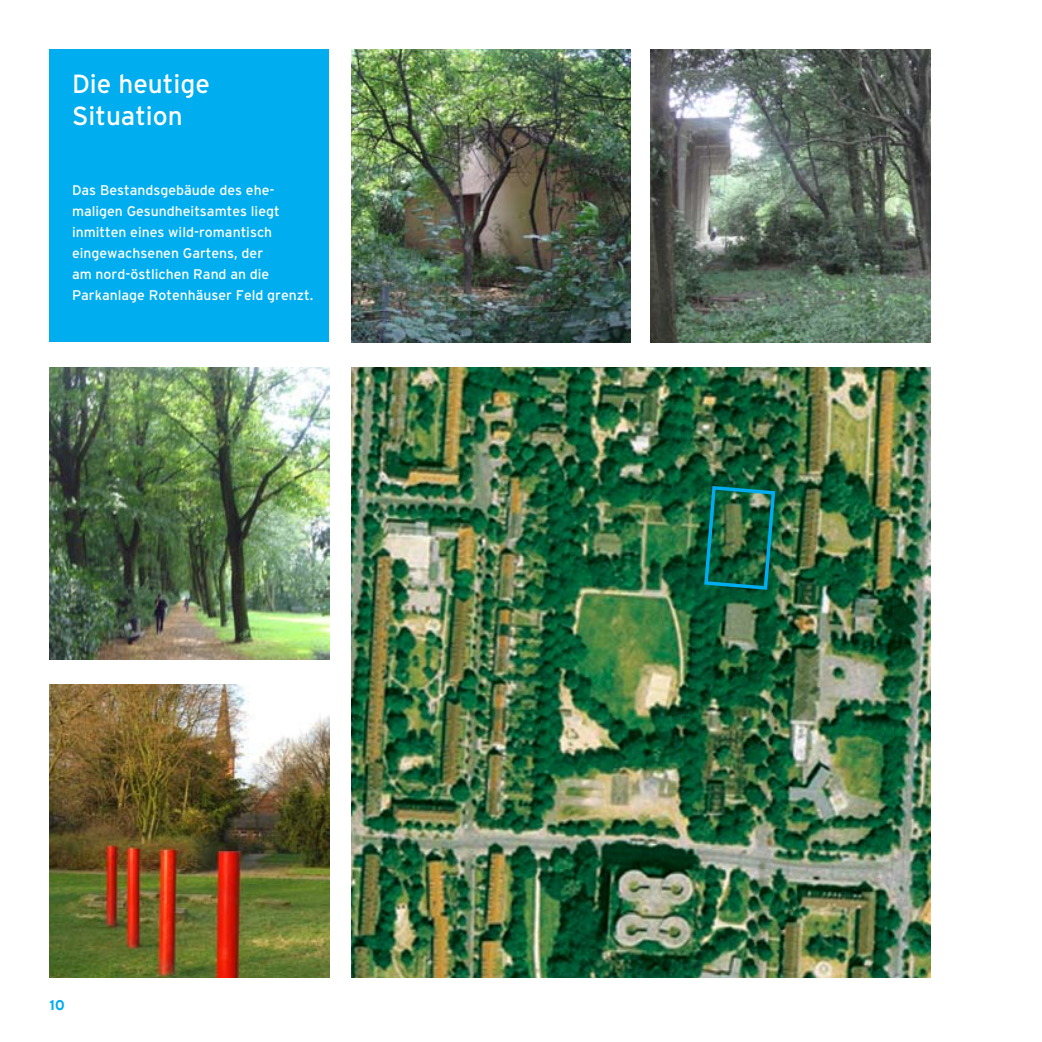
<style>
.page{position:relative;width:1042px;height:1042px;background:#fff}
.page>*{position:absolute;margin:0;border:0;box-sizing:border-box;transform-origin:0 0}
.t1{font:26.25px/31.5px "Interstate";color:#fff}
.t2{font:14px/21px "Interstate";color:#fff}
.t3{font:700 14px "Interstate";color:#00adef}
</style>
<div class="page">
<img style="left:351px;top:367px;width:579px;height:610px">
<img style="left:351px;top:50px;width:280px;height:292px">
<img style="left:50px;top:367px;width:279px;height:293px">
<img style="left:50px;top:685px;width:279px;height:292px">
<img style="left:651px;top:50px;width:279px;height:292px">
<div style="left:50px;top:50px;width:279px;height:292px;background:#00adef"></div>
<img style="left:702px;top:484px;width:75px;height:108px">
<h1 class="t1" style="left:72px;top:68px;width:139px">Die heutige<br>Situation</h1>
<p class="t2" style="left:72px;top:179px;width:243px">Das Bestandsgebäude des ehe&shy;maligen Gesundheitsamtes liegt inmitten eines wild-romantisch eingewachsenen Gartens, der<br>am nord-östlichen Rand an die<br>Parkanlage Rotenhäuser Feld grenzt.</p>
<p class="t3" style="left:50px;top:997px;width:17px">10</p>
</div>
